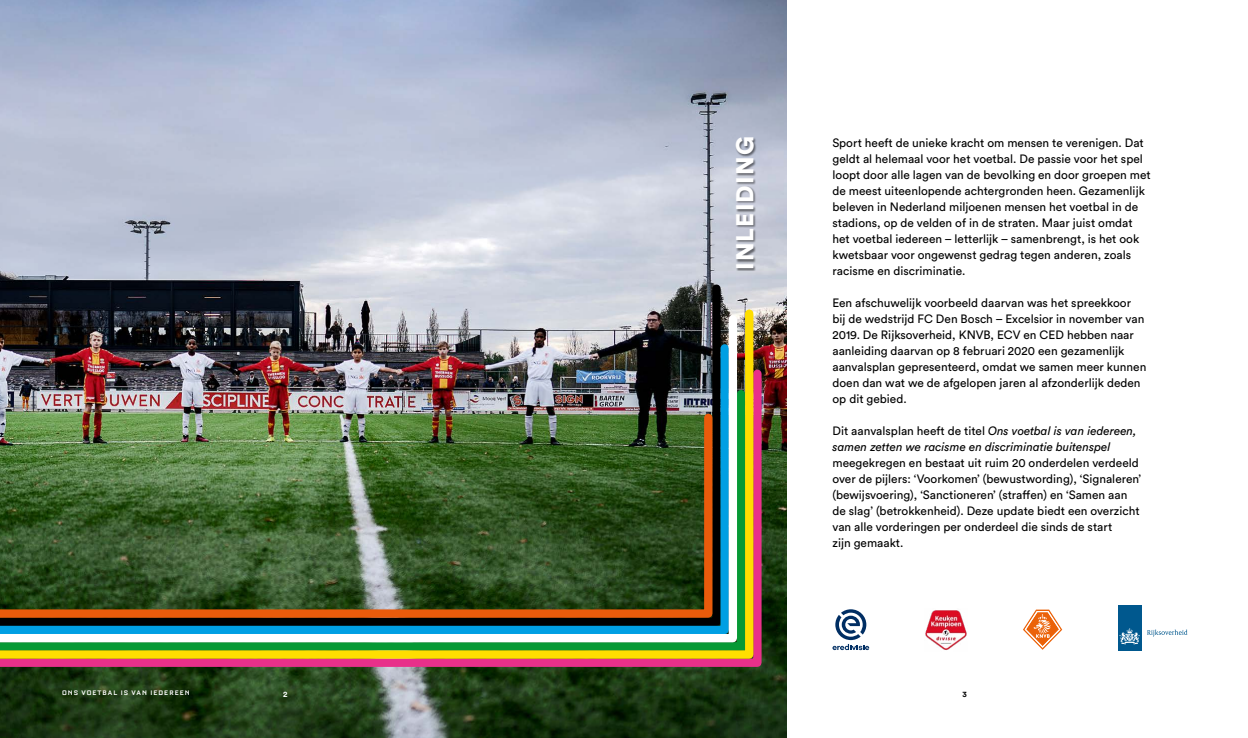
<style>
.page{position:relative;width:1248px;height:738px;background:#fff}
.page>*{position:absolute;margin:0;border:0;box-sizing:border-box;transform-origin:0 0}
.t1{font:900 24.3px "Circular Std";letter-spacing:.05em;color:#fff}
.t2{font:12px/16px "Circular Std";color:#000}
.t3{font:italic 12px/16px "Circular Std";color:#000}
.t4{font:700 8px "Bourgeois";letter-spacing:.125em;color:#fff}
.t5{font:700 8px "Circular Std";color:#fff}
.t6{font:700 8px "Circular Std";color:#000}
.s1{font-style:normal}
</style>
<div class="page">
<img style="left:0;top:0;width:786px;height:737px">
<div style="left:735px;top:137px;width:21px;height:134px;background:#000;opacity:.5"></div>
<svg style="left:0;top:365px;width:765px;height:305px;background:#9e3660"></svg>
<svg style="left:0;top:305px;width:757px;height:357px;background:#b7a42d"></svg>
<svg style="left:0;top:280px;width:724px;height:31px;background:#747982"></svg>
<img style="left:0;top:311px;width:741px;height:335px">
<img style="left:0;top:409px;width:716px;height:212px">
<div style="left:1117px;top:605px;width:24px;height:45px;background:#00588e"></div>
<svg style="left:1119px;top:628px;width:20px;height:16px"></svg>
<svg style="left:1147px;top:629px;width:40px;height:7px"></svg>
<svg style="left:1023px;top:609px;width:39px;height:40px"></svg>
<svg style="left:832px;top:609px;width:37px;height:40px"></svg>
<img style="left:925px;top:610px;width:42px;height:40px">
<h1 class="t1" style="left:728px;top:270px;width:135px;rotate:-90deg">INLEIDING</h1>
<p class="t2" style="left:832px;top:134px;width:320px">Sport heeft de unieke kracht om mensen te verenigen. Dat geldt al helemaal voor het voetbal. De passie voor het spel loopt door alle lagen van de bevolking en door groepen met de meest uiteenlopende achtergronden heen. Gezamenlijk beleven in Nederland miljoenen mensen het voetbal in de stadions, op de velden of in de straten. Maar juist omdat het voetbal iedereen – letterlijk – samenbrengt, is het ook kwetsbaar voor ongewenst gedrag tegen anderen, zoals racisme en discriminatie.</p>
<p class="t2" style="left:832px;top:294px;width:315px">Een afschuwelijk voorbeeld daarvan was het spreekkoor bij de wedstrijd FC Den Bosch – Excelsior in november van 2019. De Rijksoverheid, KNVB, ECV en CED hebben naar aanleiding daarvan op 8 februari 2020 een gezamenlijk aanvalsplan gepresenteerd, omdat we samen meer kunnen doen dan wat we de afgelopen jaren al afzonderlijk deden op dit gebied.</p>
<p class="t3" style="left:832px;top:422px;width:305px"><span class="s1">Dit aanvalsplan heeft de titel</span> Ons voetbal is van iedereen, samen zetten we racisme en discriminatie buitenspel</p>
<p class="t2" style="left:832px;top:454px;width:310px">meegekregen en bestaat uit ruim 20 onderdelen verdeeld over de pijlers: ‘Voorkomen’ (bewustwording), ‘Signaleren’ (bewijsvoering), ‘Sanctioneren’ (straffen) en ‘Samen aan de slag’ (betrokkenheid). Deze update biedt een overzicht van alle vorderingen per onderdeel die sinds de start<br>zijn gemaakt.</p>
<p class="t4" style="left:62px;top:688px;width:129px">ONS VOETBAL IS VAN IEDEREEN</p>
<p class="t5" style="left:283px;top:688px;width:6px">2</p>
<p class="t6" style="left:962px;top:688px;width:6px">3</p>
</div>
